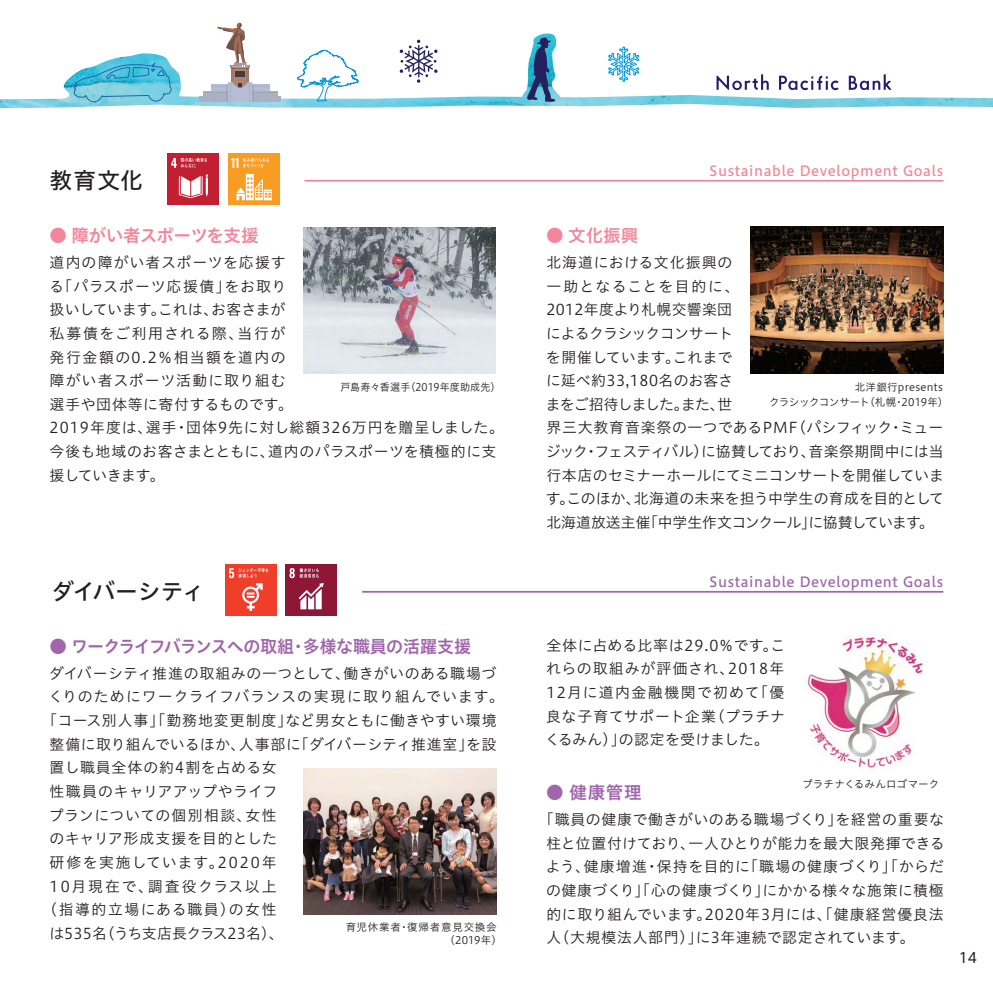
<style>
.page{position:relative;width:993px;height:993px;background:#fff}
.page>*{position:absolute;margin:0;border:0;box-sizing:border-box;transform-origin:0 0}
.t1{font:22.75px "Hiragino UD Sans Std W5";letter-spacing:-.04em;color:#231f20}
.t2{font:22.75px "Hiragino UD Sans Std W5";letter-spacing:-.01em;color:#231f20}
.t3{font:17.5px "Hiragino UD Sans Std W6";letter-spacing:-.02em;color:#a065aa}
.t4{font:17.5px "Hiragino UD Sans Std W6";letter-spacing:-.02em;color:#f3869a}
.t5{font:14.88px/23.6px "Hiragino UD Sans Std W3";letter-spacing:.03em;color:#231f20;text-align:justify}
.t6{font:14.88px/23.6px "Hiragino UD Sans Std W3";color:#231f20}
.t7{font:14.88px/23.6px "Hiragino UD Sans Std W3";letter-spacing:.05em;color:#231f20}
.t8{font:14.88px "Hiragino UD Sans Std W3";letter-spacing:.07em;color:#231f20}
.t9{font:14.88px "Hiragino UD Sans Std W3";letter-spacing:.01em;color:#231f20}
.t10{font:14.88px "Hiragino UD Sans Std W3";letter-spacing:.1em;color:#231f20}
.t11{font:14.88px "Hiragino UD Sans Std W3";letter-spacing:.055em;color:#231f20}
.t12{font:14.88px "Hiragino UD Sans Std W3";letter-spacing:.115em;color:#231f20}
.t13{font:14.88px "Hiragino UD Sans Std W3";letter-spacing:.095em;color:#231f20}
.t14{font:14px "Hiragino UD Sans Std W5";letter-spacing:.04em;color:#f3869a}
.t15{font:14px "Hiragino UD Sans Std W5";letter-spacing:.04em;color:#a065aa}
.t16{font:14px "UD Shin Go Pro";color:#231f20}
.t17{font:10.5px/14.9px "Hiragino UD Sans Std W3";letter-spacing:.02em;color:#231f20}
.t18{font:10.5px/13.1px "Hiragino UD Sans Std W3";letter-spacing:.07em;color:#231f20}
.t19{font:10.5px "Hiragino UD Sans Std W3";letter-spacing:.02em;color:#231f20;scale:.96 1}
</style>
<div class="page">
<img style="left:303px;top:768px;width:193px;height:146px">
<img style="left:303px;top:227px;width:193px;height:146px">
<img style="left:750px;top:227px;width:193px;height:146px">
<hr style="left:304px;top:180px;width:639px;height:1px;background:#f3869a">
<hr style="left:362px;top:590px;width:581px;height:2px;background:#a065aa">
<img style="left:806px;top:634px;width:117px;height:138px">
<div style="left:285px;top:563px;width:52px;height:52px;background:#8e1737"></div>
<svg style="left:289px;top:568px;width:34px;height:41px"></svg>
<div style="left:225px;top:563px;width:51px;height:52px;background:#ef3e2a"></div>
<svg style="left:229px;top:568px;width:40px;height:42px"></svg>
<img style="left:0;top:34px;width:992px;height:74px">
<svg style="left:296px;top:49px;width:67px;height:53px"></svg>
<svg style="left:73px;top:62px;width:99px;height:41px"></svg>
<svg style="left:526px;top:37px;width:29px;height:65px"></svg>
<svg style="left:399px;top:40px;width:38px;height:43px"></svg>
<div style="left:200px;top:96px;width:81px;height:6px;background:#abb1c2"></div>
<hr style="left:200px;top:97px;width:81px;height:1px;background:#a1a8b7">
<div style="left:231px;top:67px;width:18px;height:21px;background:#ad8477"></div>
<div style="left:235px;top:71px;width:10px;height:6px;background:#453b39"></div>
<hr style="left:231px;top:67px;width:3px;height:21px;background:#a17c69">
<hr style="left:246px;top:67px;width:2px;height:21px;background:#a17c69">
<hr style="left:230px;top:65px;width:20px;height:3px;background:#ad8c88">
<svg style="left:217px;top:22px;width:32px;height:47px"></svg>
<svg style="left:203px;top:82px;width:74px;height:20px"></svg>
<svg style="left:607px;top:46px;width:33px;height:36px"></svg>
<div style="left:167px;top:153px;width:52px;height:52px;background:#c21f32"></div>
<svg style="left:178px;top:174px;width:30px;height:24px"></svg>
<svg style="left:171px;top:158px;width:36px;height:10px"></svg>
<div style="left:228px;top:153px;width:51px;height:52px;background:#f89c24"></div>
<svg style="left:236px;top:174px;width:36px;height:26px"></svg>
<svg style="left:231px;top:158px;width:38px;height:10px"></svg>
<h1 class="t2" style="left:50px;top:163px;width:95px">教育文化</h1>
<p class="t14" style="left:709px;top:160px;width:235px">Sustainable Development Goals</p>
<p class="t4" style="left:49px;top:222px;width:210px">● 障がい者スポーツを支援</p>
<p class="t7" style="left:49px;top:249px;width:456px">道内の障がい者スポーツを応援す<br>る「パラスポーツ応援債」をお取り<br>扱いしています。これは、お客さまが<br>私募債をご利用される際、当行が<br>発行金額の0.2％相当額を道内の<br>障がい者スポーツ活動に取り組む<br>選手や団体等に寄付するものです。<br>2019年度は、選手・団体9先に対し総額326万円を贈呈しました。今後も地域のお客さまとともに、道内のパラスポーツを積極的に支援していきます。</p>
<p class="t4" style="left:546px;top:222px;width:93px">● 文化振興</p>
<p class="t6" style="left:545px;top:249px;width:400px">北海道における文化振興の<br>一助となることを目的に、<br>2012年度より札幌交響楽団<br>によるクラシックコンサート<br>を開催しています。これまで<br>に延べ約33,180名のお客さ<br>まをご招待しました。また、世<br>界三大教育音楽祭の一つであるPMF（パシフィック・ミュージック・フェスティバル）に協賛しており、音楽祭期間中には当行本店のセミナーホールにてミニコンサートを開催しています。このほか、北海道の未来を担う中学生の育成を目的として北海道放送主催「中学生作文コンクール」に協賛しています。</p>
<p class="t19" style="left:340px;top:379px;width:168px">戸島寿々香選手（2019年度助成先）</p>
<p class="t17" style="left:768px;top:379px;width:181px;text-indent:86px">北洋銀行presentsクラシックコンサート（札幌・2019年）</p>
<h1 class="t1" style="left:52px;top:574px;width:154px">ダイバーシティ</h1>
<p class="t3" style="left:49px;top:633px;width:423px">● ワークライフバランスへの取組・多様な職員の活躍支援</p>
<p class="t5" style="left:49px;top:660px;width:449px">ダイバーシティ推進の取組みの一つとして、働きがいのある職場づ</p>
<p class="t8" style="left:48px;top:685px;width:457px">くりのためにワークライフバランスの実現に取り組んでいます。</p>
<p class="t5" style="left:42px;top:707px;width:455px">「コース別人事」「勤務地変更制度」など男女ともに働きやすい環境</p>
<p class="t5" style="left:50px;top:731px;width:448px">整備に取り組んでいるほか、人事部に「ダイバーシティ推進室」を設</p>
<p class="t11" style="left:50px;top:756px;width:228px">置し職員全体の約4割を占める女</p>
<p class="t5" style="left:50px;top:778px;width:229px">性職員のキャリアアップやライフ</p>
<p class="t5" style="left:49px;top:802px;width:229px">プランについての個別相談、女性</p>
<p class="t5" style="left:49px;top:825px;width:229px">のキャリア形成支援を目的とした</p>
<p class="t10" style="left:50px;top:850px;width:228px">研修を実施しています。2020年</p>
<p class="t12" style="left:50px;top:874px;width:228px">10月現在で、調査役クラス以上</p>
<p class="t13" style="left:42px;top:898px;width:236px">（指導的立場にある職員）の女性</p>
<p class="t9" style="left:49px;top:921px;width:236px">は535名（うち支店長クラス23名）、</p>
<p class="t18" style="left:444px;top:919px;width:59px;text-indent:-99px">育児休業者・復帰者意見交換会（2019年）</p>
<p class="t15" style="left:709px;top:570px;width:235px">Sustainable Development Goals</p>
<p class="t5" style="left:545px;top:632px;width:242px">全体に占める比率は29.0％です。これらの取組みが評価され、2018年12月に道内金融機関で初めて「優良な子育てサポート企業（プラチナくるみん）」の認定を受けました。</p>
<p class="t3" style="left:546px;top:779px;width:97px">● 健康管理</p>
<p class="t5" style="left:545px;top:806px;width:400px;text-indent:-7px">「職員の健康で働きがいのある職場づくり」を経営の重要な柱と位置付けており、一人ひとりが能力を最大限発揮できるよう、健康増進・保持を目的に「職場の健康づくり」「からだの健康づくり」「心の健康づくり」にかかる様々な施策に積極的に取り組んでいます。2020年3月には、「健康経営優良法人（大規模法人部門）」に3年連続で認定されています。</p>
<p class="t17" style="left:801px;top:775px;width:139px">プラチナくるみんロゴマーク</p>
<p class="t16" style="left:958px;top:946px;width:20px">14</p>
</div>
